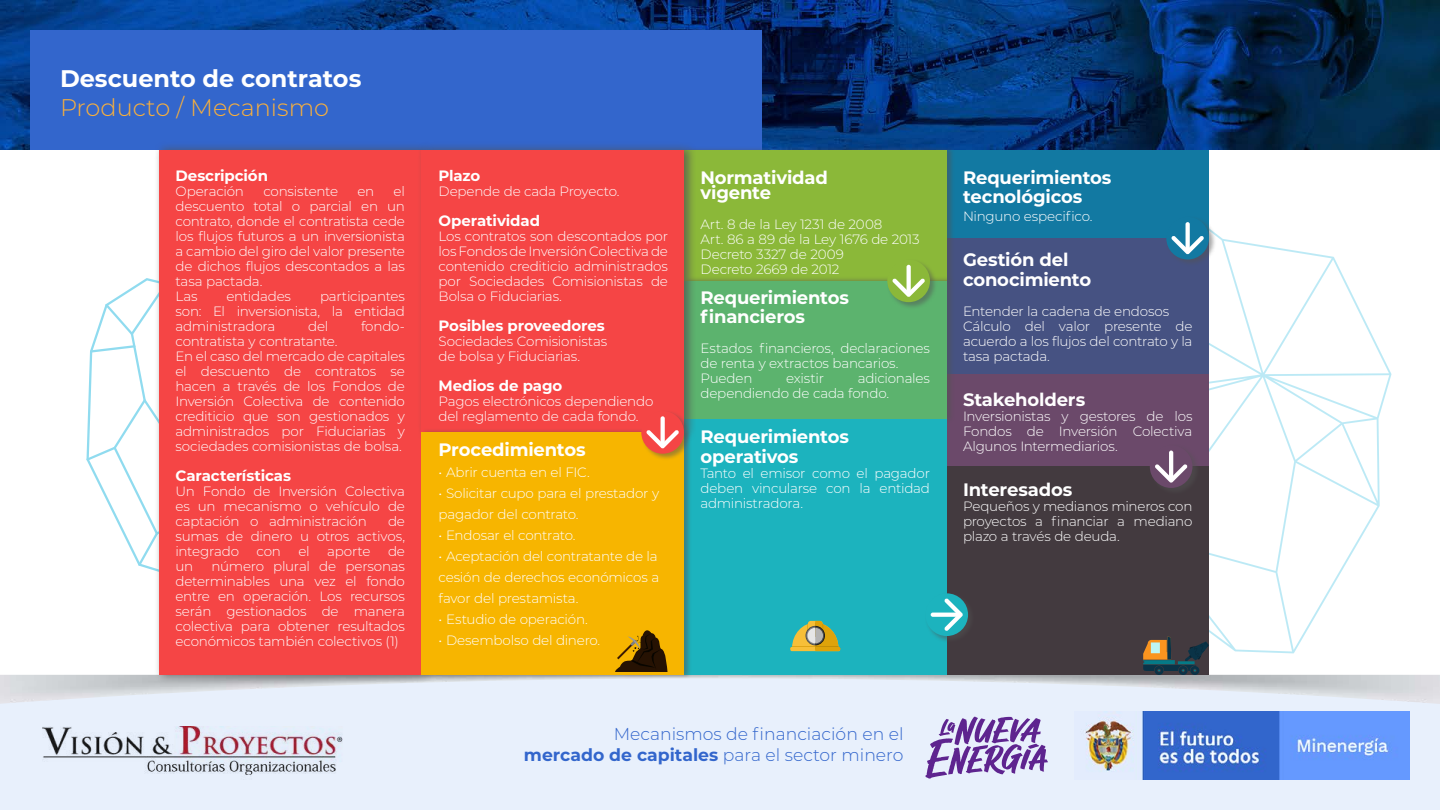
<style>
.page{position:relative;width:1440px;height:810px;background:#fff}
.page>*{position:absolute;margin:0;border:0;box-sizing:border-box;transform-origin:0 0}
.t1{font:700 24px "Montserrat";color:#fff}
.t2{font:300 24px "Montserrat";color:#fab03b}
.t3{font:700 18px/19.5px "Montserrat";letter-spacing:-.01em;color:#fff}
.t4{font:300 17.25px/20.7px "Montserrat";color:#36c;text-align:right}
.t5{font:700 15px "Montserrat";letter-spacing:-.005em;color:#fff}
.t6{font:300 13.5px/15px "Montserrat";letter-spacing:-.015em;color:#fff}
.s1{font-weight:700}
</style>
<div class="page">
<div style="left:0;top:675px;width:1440px;height:135px;background:#e8f0fc"></div>
<img style="left:1085px;top:712px;width:325px;height:68px">
<img style="left:42px;top:726px;width:301px;height:50px">
<img style="left:0;top:0;width:1440px;height:150px">
<svg style="left:925px;top:717px;width:123px;height:62px"></svg>
<svg style="left:1209px;top:234px;width:182px;height:419px"></svg>
<svg style="left:86px;top:283px;width:68px;height:288px"></svg>
<div style="left:30px;top:30px;width:731px;height:120px;background:#36c"></div>
<div style="left:946px;top:150px;width:263px;height:88px;background:#1279a2"></div>
<div style="left:946px;top:238px;width:263px;height:136px;background:#465282"></div>
<div style="left:946px;top:374px;width:263px;height:93px;background:#6b496a"></div>
<div style="left:946px;top:467px;width:263px;height:208px;background:#433a3f"></div>
<div style="left:684px;top:146px;width:271px;height:139px;background:#535353;opacity:.5"></div>
<div style="left:684px;top:150px;width:262px;height:131px;background:#8bb839"></div>
<div style="left:684px;top:277px;width:271px;height:146px;background:#535353;opacity:.5"></div>
<div style="left:684px;top:281px;width:262px;height:138px;background:#5cb36e"></div>
<div style="left:684px;top:419px;width:262px;height:256px;background:#1cb3be"></div>
<div style="left:154px;top:141px;width:280px;height:543px;background:#535353;opacity:.75"></div>
<div style="left:159px;top:150px;width:263px;height:525px;background:#f54545"></div>
<div style="left:417px;top:141px;width:279px;height:300px;background:#535353;opacity:.75"></div>
<div style="left:422px;top:150px;width:262px;height:282px;background:#f54545"></div>
<div style="left:421px;top:428px;width:271px;height:251px;background:#535353;opacity:.5"></div>
<div style="left:422px;top:432px;width:262px;height:243px;background:#f7b500"></div>
<div style="left:641px;top:410px;width:51px;height:51px;background:#535353;opacity:.5"></div>
<div style="left:641px;top:411px;width:43px;height:43px;background:#f54545;border-radius:50%"></div>
<svg style="left:661px;top:416px;width:4px;height:31px"></svg>
<svg style="left:647px;top:430px;width:32px;height:19px"></svg>
<div style="left:887px;top:259px;width:51px;height:51px;background:#535353;opacity:.5"></div>
<div style="left:887px;top:259px;width:43px;height:43px;background:#8bb839;border-radius:50%"></div>
<svg style="left:907px;top:265px;width:4px;height:30px"></svg>
<svg style="left:893px;top:278px;width:32px;height:19px"></svg>
<div style="left:925px;top:592px;width:51px;height:51px;background:#535353;opacity:.5"></div>
<div style="left:925px;top:593px;width:43px;height:43px;background:#1cb3be;border-radius:50%"></div>
<svg style="left:931px;top:613px;width:30px;height:4px"></svg>
<svg style="left:944px;top:598px;width:19px;height:33px"></svg>
<svg style="left:615px;top:630px;width:53px;height:42px"></svg>
<svg style="left:790px;top:621px;width:50px;height:30px"></svg>
<svg style="left:1143px;top:637px;width:66px;height:38px"></svg>
<div style="left:1150px;top:444px;width:51px;height:51px;background:#535353;opacity:.5"></div>
<div style="left:1150px;top:445px;width:42px;height:43px;background:#6b496a;border-radius:50%"></div>
<hr style="left:1169px;top:451px;width:4px;height:30px;background:#fff;border-radius:2px">
<svg style="left:1155px;top:464px;width:32px;height:19px"></svg>
<div style="left:1166px;top:216px;width:51px;height:51px;background:#535353;opacity:.5"></div>
<div style="left:1166px;top:217px;width:43px;height:43px;background:#1279a2;border-radius:50%"></div>
<svg style="left:1186px;top:222px;width:4px;height:31px"></svg>
<svg style="left:1172px;top:236px;width:32px;height:18px"></svg>
<h1 class="t1" style="left:60px;top:61px;width:303px">Descuento de contratos</h1>
<h1 class="t2" style="left:60px;top:91px;width:271px">Producto / Mecanismo</h1>
<p class="t5" style="left:176px;top:165px;width:94px">Descripción</p>
<p class="t6" style="left:176px;top:183px;width:70px">Operación</p>
<p class="t6" style="left:263px;top:183px;width:76px">consistente</p>
<p class="t6" style="left:357px;top:183px;width:18px">en</p>
<p class="t6" style="left:176px;top:183px;width:231px;text-indent:218px">el descuento total o parcial en un contrato, donde el contratista cede los flujos futuros a un inversionista a cambio del giro del valor presente de dichos flujos descontados a las tasa pactada.<br>Las</p>
<p class="t6" style="left:226px;top:288px;width:66px">entidades</p>
<p class="t6" style="left:176px;top:288px;width:231px;text-align:justify;text-indent:145px">participantes son: El inversionista, la entidad administradora</p>
<p class="t6" style="left:308px;top:318px;width:22px">del</p>
<p class="t6" style="left:361px;top:318px;width:45px">fondo-</p>
<p class="t6" style="left:176px;top:333px;width:231px">contratista y contratante.<br>En el caso del mercado de capitales el descuento de contratos se hacen a través de los Fondos de<br>Inversión Colectiva de contenido crediticio que son gestionados y administrados por Fiduciarias y sociedades comisionistas de bolsa.</p>
<p class="t5" style="left:176px;top:465px;width:117px">Características</p>
<p class="t6" style="left:176px;top:483px;width:231px;text-align:justify">Un Fondo de Inversión Colectiva es un mecanismo o vehículo de captación o administración</p>
<p class="t6" style="left:176px;top:513px;width:231px;text-align:justify;text-indent:213px">de sumas de dinero u otros activos, integrado</p>
<p class="t6" style="left:257px;top:543px;width:26px">con</p>
<p class="t6" style="left:298px;top:543px;width:13px">el</p>
<p class="t6" style="left:327px;top:543px;width:45px">aporte</p>
<p class="t6" style="left:388px;top:543px;width:18px">de</p>
<p class="t6" style="left:176px;top:558px;width:231px;text-align:justify;text-indent:36px">número plural de personas determinables una vez el fondo entre en operación. Los recursos serán gestionados de manera colectiva para obtener resultados económicos también colectivos (1)</p>
<p class="t6" style="left:176px;top:558px;width:19px">un</p>
<p class="t5" style="left:439px;top:165px;width:43px">Plazo</p>
<p class="t6" style="left:439px;top:183px;width:183px">Depende de cada Proyecto.</p>
<p class="t5" style="left:439px;top:210px;width:103px">Operatividad</p>
<p class="t6" style="left:439px;top:228px;width:231px;text-align:justify">Los contratos son descontados por los Fondos de Inversión Colectiva de contenido crediticio administrados por Sociedades Comisionistas de Bolsa o Fiduciarias.</p>
<p class="t5" style="left:439px;top:315px;width:168px">Posibles proveedores</p>
<p class="t6" style="left:439px;top:333px;width:170px">Sociedades Comisionistas de bolsa y Fiduciarias.</p>
<p class="t5" style="left:439px;top:375px;width:125px">Medios de pago</p>
<p class="t6" style="left:439px;top:393px;width:216px">Pagos electrónicos dependiendo del reglamento de cada fondo.</p>
<h2 class="t3" style="left:439px;top:438px;width:149px">Procedimientos</h2>
<p class="t6" style="left:439px;top:464px;width:153px">• Abrir cuenta en el FIC.</p>
<p class="t6" style="left:439px;top:482px;width:222px;line-height:21px">• Solicitar cupo para el prestador y pagador del contrato.</p>
<p class="t6" style="left:439px;top:527px;width:139px">• Endosar el contrato.</p>
<p class="t6" style="left:439px;top:545px;width:222px;line-height:21px;text-align:justify">• Aceptación del contratante de la cesión de derechos económicos a favor del prestamista.</p>
<p class="t6" style="left:439px;top:611px;width:151px">• Estudio de operación.</p>
<p class="t6" style="left:439px;top:632px;width:163px">• Desembolso del dinero.</p>
<h2 class="t3" style="left:700px;top:169px;width:129px;line-height:15px">Normatividad vigente</h2>
<p class="t6" style="left:700px;top:216px;width:221px">Art. 8 de la Ley 1231 de 2008<br>Art. 86 a 89 de la Ley 1676 de 2013<br>Decreto 3327 de 2009<br>Decreto 2669 de 2012</p>
<h2 class="t3" style="left:700px;top:287px;width:150px">Requerimientos financieros</h2>
<p class="t6" style="left:700px;top:341px;width:231px">Estados financieros, declaraciones de renta y extractos bancarios.<br>Pueden</p>
<p class="t6" style="left:700px;top:371px;width:231px;text-indent:157px">adicionales dependiendo de cada fondo.</p>
<h2 class="t3" style="left:700px;top:426px;width:150px">Requerimientos operativos</h2>
<p class="t6" style="left:700px;top:465px;width:231px;text-align:justify">Tanto el emisor como el pagador deben vincularse con la entidad administradora.</p>
<p class="t6" style="left:786px;top:371px;width:39px">existir</p>
<p class="t4" style="left:524px;top:723px;width:381px">Mecanismos de financiación en el<br><span class="s1">mercado de capitales</span> para el sector minero</p>
<h2 class="t3" style="left:963px;top:167px;width:150px">Requerimientos tecnológicos</h2>
<p class="t6" style="left:963px;top:209px;width:131px">Ninguno especifico.</p>
<h2 class="t3" style="left:963px;top:249px;width:130px">Gestión del conocimiento</h2>
<p class="t6" style="left:963px;top:303px;width:231px">Entender la cadena de endosos<br>Cálculo del valor presente de acuerdo a los flujos del contrato y la tasa pactada.</p>
<h2 class="t3" style="left:963px;top:389px;width:124px">Stakeholders</h2>
<p class="t6" style="left:963px;top:408px;width:231px;text-align:justify">Inversionistas y gestores de los Fondos de Inversión Colectiva Algunos Intermediarios.</p>
<h2 class="t3" style="left:963px;top:479px;width:111px">Interesados</h2>
<p class="t6" style="left:963px;top:498px;width:231px;text-align:justify">Pequeños y medianos mineros con proyectos a financiar a mediano plazo a través de deuda.</p>
</div>
